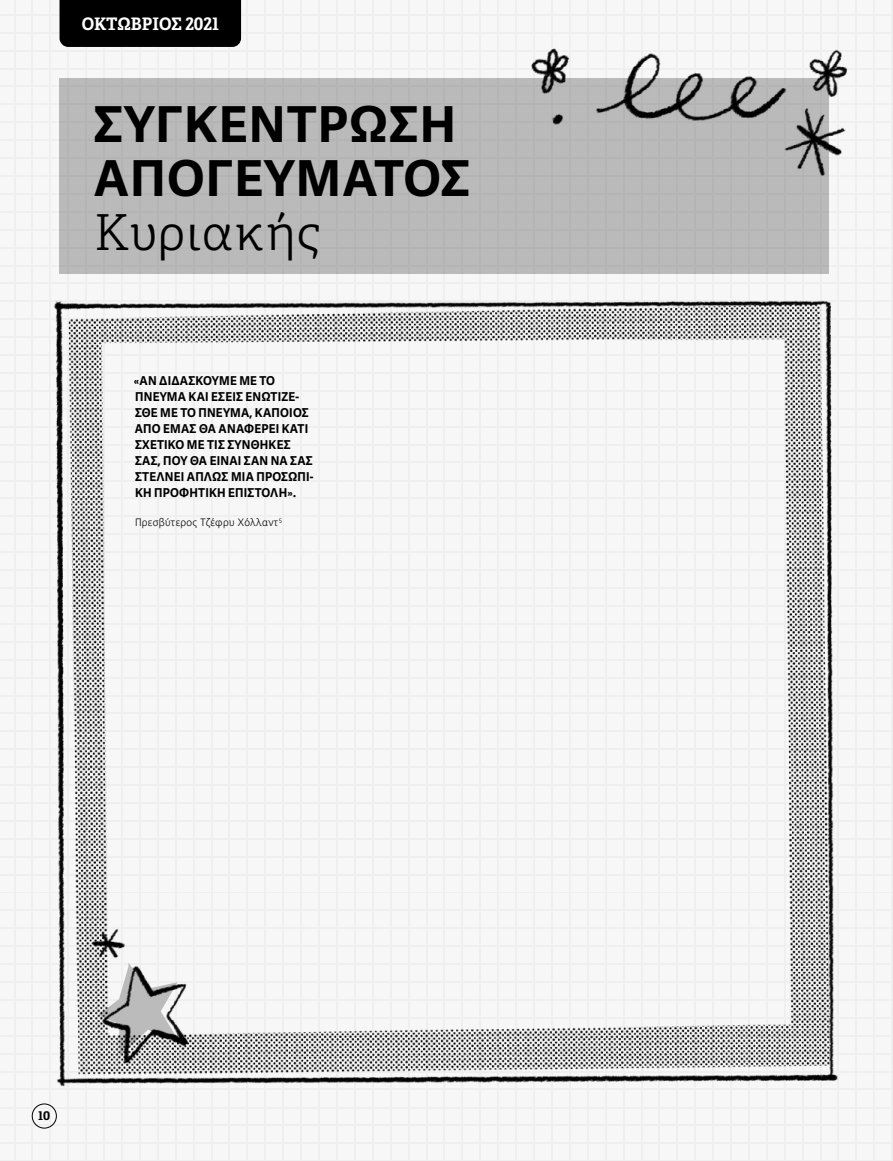
<style>
.page{position:relative;width:893px;height:1161px;background:#fff}
.page>*{position:absolute;margin:0;border:0;box-sizing:border-box;transform-origin:0 0}
.Art__Subhead_LANG{font:700 49.5px/54px "Helamlds Lat";letter-spacing:.025em;color:#000}
.Art__Subhead_Title_N{font:700 17.25px "Helam Slablds Lat";color:#fff;scale:.95 1}
.Sidebar_First_Para_L{font:700 12.3px/15.9px "Helamlds Lat";letter-spacing:.02em;color:#000;scale:.95 1}
.t1{font:700 12px "Helam Slablds Lat";color:#000}
.Side_QT_Citation{font:300 10.65px "Frutigerlds Lat";letter-spacing:.025em;color:#000;scale:.95 1}
.s1{font-family:"Helam Slablds Lat";font-weight:300}
</style>
<div class="page">
<div style="left:0;top:0;width:892px;height:892px;background:#f7f7f7"></div>
<hr style="left:0;top:874px;width:892px;height:1px;background:#c5c5c5">
<hr style="left:0;top:856px;width:892px;height:1px;background:#c5c5c5">
<hr style="left:0;top:838px;width:892px;height:2px;background:#c5c5c5">
<hr style="left:0;top:820px;width:892px;height:2px;background:#c5c5c5">
<hr style="left:0;top:802px;width:892px;height:2px;background:#c5c5c5">
<hr style="left:0;top:784px;width:892px;height:2px;background:#c5c5c5">
<hr style="left:0;top:766px;width:892px;height:2px;background:#c5c5c5">
<hr style="left:0;top:748px;width:892px;height:2px;background:#c5c5c5">
<hr style="left:0;top:730px;width:892px;height:2px;background:#c5c5c5">
<hr style="left:0;top:712px;width:892px;height:2px;background:#c5c5c5">
<hr style="left:0;top:695px;width:892px;height:1px;background:#c5c5c5">
<hr style="left:0;top:676px;width:892px;height:2px;background:#c5c5c5">
<hr style="left:0;top:659px;width:892px;height:1px;background:#c5c5c5">
<hr style="left:0;top:641px;width:892px;height:2px;background:#c5c5c5">
<hr style="left:0;top:623px;width:892px;height:2px;background:#c5c5c5">
<hr style="left:0;top:605px;width:892px;height:2px;background:#c5c5c5">
<hr style="left:0;top:587px;width:892px;height:2px;background:#c5c5c5">
<hr style="left:0;top:569px;width:892px;height:2px;background:#c5c5c5">
<hr style="left:0;top:551px;width:892px;height:2px;background:#c5c5c5">
<hr style="left:0;top:533px;width:892px;height:2px;background:#c5c5c5">
<hr style="left:0;top:515px;width:892px;height:2px;background:#c5c5c5">
<hr style="left:0;top:497px;width:892px;height:2px;background:#c5c5c5">
<hr style="left:0;top:480px;width:892px;height:1px;background:#c5c5c5">
<hr style="left:0;top:461px;width:892px;height:2px;background:#c5c5c5">
<hr style="left:0;top:444px;width:892px;height:1px;background:#c5c5c5">
<hr style="left:0;top:426px;width:892px;height:2px;background:#c5c5c5">
<hr style="left:0;top:408px;width:892px;height:2px;background:#c5c5c5">
<hr style="left:0;top:390px;width:892px;height:2px;background:#c5c5c5">
<hr style="left:0;top:372px;width:892px;height:2px;background:#c5c5c5">
<hr style="left:0;top:354px;width:892px;height:2px;background:#c5c5c5">
<hr style="left:0;top:336px;width:892px;height:2px;background:#c5c5c5">
<hr style="left:0;top:318px;width:892px;height:2px;background:#c5c5c5">
<hr style="left:0;top:300px;width:892px;height:2px;background:#c5c5c5">
<hr style="left:0;top:282px;width:892px;height:2px;background:#c5c5c5">
<hr style="left:0;top:265px;width:892px;height:1px;background:#c5c5c5">
<hr style="left:0;top:247px;width:892px;height:2px;background:#c5c5c5">
<hr style="left:0;top:229px;width:892px;height:1px;background:#c5c5c5">
<hr style="left:0;top:211px;width:892px;height:2px;background:#c5c5c5">
<hr style="left:0;top:193px;width:892px;height:2px;background:#c5c5c5">
<hr style="left:0;top:175px;width:892px;height:2px;background:#c5c5c5">
<hr style="left:0;top:157px;width:892px;height:2px;background:#c5c5c5">
<hr style="left:0;top:139px;width:892px;height:2px;background:#c5c5c5">
<hr style="left:0;top:121px;width:892px;height:2px;background:#c5c5c5">
<hr style="left:0;top:103px;width:892px;height:2px;background:#c5c5c5">
<hr style="left:0;top:86px;width:892px;height:1px;background:#c5c5c5">
<hr style="left:0;top:68px;width:892px;height:1px;background:#c5c5c5">
<hr style="left:0;top:50px;width:892px;height:1px;background:#c5c5c5">
<hr style="left:0;top:32px;width:892px;height:2px;background:#c5c5c5">
<hr style="left:0;top:14px;width:892px;height:2px;background:#c5c5c5">
<hr style="left:0;top:891px;width:892px;height:1px;background:#c5c5c5">
<hr style="left:873px;top:0;width:2px;height:892px;background:#c5c5c5">
<hr style="left:855px;top:0;width:2px;height:892px;background:#c5c5c5">
<hr style="left:838px;top:0;width:1px;height:892px;background:#c5c5c5">
<hr style="left:820px;top:0;width:1px;height:892px;background:#c5c5c5">
<hr style="left:802px;top:0;width:1px;height:892px;background:#c5c5c5">
<hr style="left:784px;top:0;width:2px;height:892px;background:#c5c5c5">
<hr style="left:766px;top:0;width:2px;height:892px;background:#c5c5c5">
<hr style="left:748px;top:0;width:2px;height:892px;background:#c5c5c5">
<hr style="left:730px;top:0;width:2px;height:892px;background:#c5c5c5">
<hr style="left:712px;top:0;width:2px;height:892px;background:#c5c5c5">
<hr style="left:694px;top:0;width:2px;height:892px;background:#c5c5c5">
<hr style="left:676px;top:0;width:2px;height:892px;background:#c5c5c5">
<hr style="left:658px;top:0;width:2px;height:892px;background:#c5c5c5">
<hr style="left:641px;top:0;width:1px;height:892px;background:#c5c5c5">
<hr style="left:623px;top:0;width:1px;height:892px;background:#c5c5c5">
<hr style="left:605px;top:0;width:2px;height:892px;background:#c5c5c5">
<hr style="left:587px;top:0;width:2px;height:892px;background:#c5c5c5">
<hr style="left:569px;top:0;width:2px;height:892px;background:#c5c5c5">
<hr style="left:551px;top:0;width:2px;height:892px;background:#c5c5c5">
<hr style="left:533px;top:0;width:2px;height:892px;background:#c5c5c5">
<hr style="left:515px;top:0;width:2px;height:892px;background:#c5c5c5">
<hr style="left:497px;top:0;width:2px;height:892px;background:#c5c5c5">
<hr style="left:479px;top:0;width:2px;height:892px;background:#c5c5c5">
<hr style="left:461px;top:0;width:2px;height:892px;background:#c5c5c5">
<hr style="left:443px;top:0;width:2px;height:892px;background:#c5c5c5">
<hr style="left:426px;top:0;width:1px;height:892px;background:#c5c5c5">
<hr style="left:408px;top:0;width:2px;height:892px;background:#c5c5c5">
<hr style="left:390px;top:0;width:2px;height:892px;background:#c5c5c5">
<hr style="left:372px;top:0;width:2px;height:892px;background:#c5c5c5">
<hr style="left:354px;top:0;width:2px;height:892px;background:#c5c5c5">
<hr style="left:336px;top:0;width:2px;height:892px;background:#c5c5c5">
<hr style="left:318px;top:0;width:2px;height:892px;background:#c5c5c5">
<hr style="left:300px;top:0;width:2px;height:892px;background:#c5c5c5">
<hr style="left:282px;top:0;width:2px;height:892px;background:#c5c5c5">
<hr style="left:264px;top:0;width:2px;height:892px;background:#c5c5c5">
<hr style="left:247px;top:0;width:1px;height:892px;background:#c5c5c5">
<hr style="left:228px;top:0;width:2px;height:892px;background:#c5c5c5">
<hr style="left:211px;top:0;width:1px;height:892px;background:#c5c5c5">
<hr style="left:193px;top:0;width:2px;height:892px;background:#c5c5c5">
<hr style="left:175px;top:0;width:2px;height:892px;background:#c5c5c5">
<hr style="left:157px;top:0;width:2px;height:892px;background:#c5c5c5">
<hr style="left:139px;top:0;width:2px;height:892px;background:#c5c5c5">
<hr style="left:121px;top:0;width:2px;height:892px;background:#c5c5c5">
<hr style="left:103px;top:0;width:2px;height:892px;background:#c5c5c5">
<hr style="left:85px;top:0;width:2px;height:892px;background:#c5c5c5">
<hr style="left:67px;top:0;width:2px;height:892px;background:#c5c5c5">
<hr style="left:49px;top:0;width:2px;height:892px;background:#c5c5c5">
<hr style="left:32px;top:0;width:1px;height:892px;background:#c5c5c5">
<hr style="left:14px;top:0;width:2px;height:892px;background:#c5c5c5">
<hr style="left:891px;top:0;width:1px;height:892px;background:#c5c5c5">
<div style="left:0;top:892px;width:892px;height:269px;background:#f7f7f7"></div>
<hr style="left:0;top:1160px;width:892px;height:1px;background:#c5c5c5">
<hr style="left:0;top:1142px;width:892px;height:2px;background:#c5c5c5">
<hr style="left:0;top:1124px;width:892px;height:2px;background:#c5c5c5">
<hr style="left:0;top:1106px;width:892px;height:2px;background:#c5c5c5">
<hr style="left:0;top:1088px;width:892px;height:2px;background:#c5c5c5">
<hr style="left:0;top:1071px;width:892px;height:1px;background:#c5c5c5">
<hr style="left:0;top:1053px;width:892px;height:1px;background:#c5c5c5">
<hr style="left:0;top:1035px;width:892px;height:2px;background:#c5c5c5">
<hr style="left:0;top:1017px;width:892px;height:2px;background:#c5c5c5">
<hr style="left:0;top:999px;width:892px;height:2px;background:#c5c5c5">
<hr style="left:0;top:981px;width:892px;height:2px;background:#c5c5c5">
<hr style="left:0;top:963px;width:892px;height:2px;background:#c5c5c5">
<hr style="left:0;top:945px;width:892px;height:2px;background:#c5c5c5">
<hr style="left:0;top:927px;width:892px;height:2px;background:#c5c5c5">
<hr style="left:0;top:909px;width:892px;height:2px;background:#c5c5c5">
<hr style="left:0;top:892px;width:892px;height:1px;background:#c5c5c5">
<hr style="left:14px;top:892px;width:2px;height:269px;background:#c5c5c5">
<hr style="left:892px;top:0;width:1px;height:892px;background:#c5c5c5">
<hr style="left:892px;top:892px;width:1px;height:269px;background:#c5c5c5">
<div style="left:60px;top:78px;width:769px;height:195px;background:#c0c0c0"></div>
<img style="left:44px;top:0;width:849px;height:221px">
<img style="left:28px;top:283px;width:864px;height:878px">
<div style="left:60px;top:0;width:181px;height:47px;background:#000"></div>
<div style="left:32px;top:1103px;width:25px;height:25px;border:1px solid #000;border-radius:50%"></div>
<p class="Art__Subhead_Title_N" style="left:82px;top:10px;width:146px">ΟΚΤΏΒΡΙΟΣ 2021</p>
<p class="Art__Subhead_LANG" style="left:94px;top:97px;width:378px">ΣΥΓΚΈΝΤΡΩΣΗ<br>ΑΠΟΓΕΎΜΑΤΟΣ<br><span class="s1">Κυριακής</span></p>
<p class="Sidebar_First_Para_L" style="left:134px;top:373px;width:191px">«ΑΝ ΔΙΔΆΣΚΟΥΜΕ ΜΕ ΤΟ<br>ΠΝΕΎΜΑ ΚΑΙ ΕΣΕΊΣ ΕΝΩΤΊΖΕ-<br>ΣΘΕ ΜΕ ΤΟ ΠΝΕΎΜΑ, ΚΆΠΟΙΟΣ<br>ΑΠΌ ΕΜΆΣ ΘΑ ΑΝΑΦΈΡΕΙ ΚΆΤΙ<br>ΣΧΕΤΙΚΌ ΜΕ ΤΙΣ ΣΥΝΘΉΚΕΣ<br>ΣΑΣ, ΠΟΥ ΘΑ ΕΊΝΑΙ ΣΑΝ ΝΑ ΣΑΣ<br>ΣΤΈΛΝΕΙ ΑΠΛΏΣ ΜΊΑ ΠΡΟΣΩΠΙ-<br>ΚΉ ΠΡΟΦΗΤΙΚΉ ΕΠΙΣΤΟΛΉ».</p>
<p class="Side_QT_Citation" style="left:135px;top:515px;width:156px">Πρεσβύτερος Τζέφρυ Χόλλαντ<sup>5</sup></p>
<p class="t1" style="left:38px;top:1105px;width:14px">10</p>
</div>
